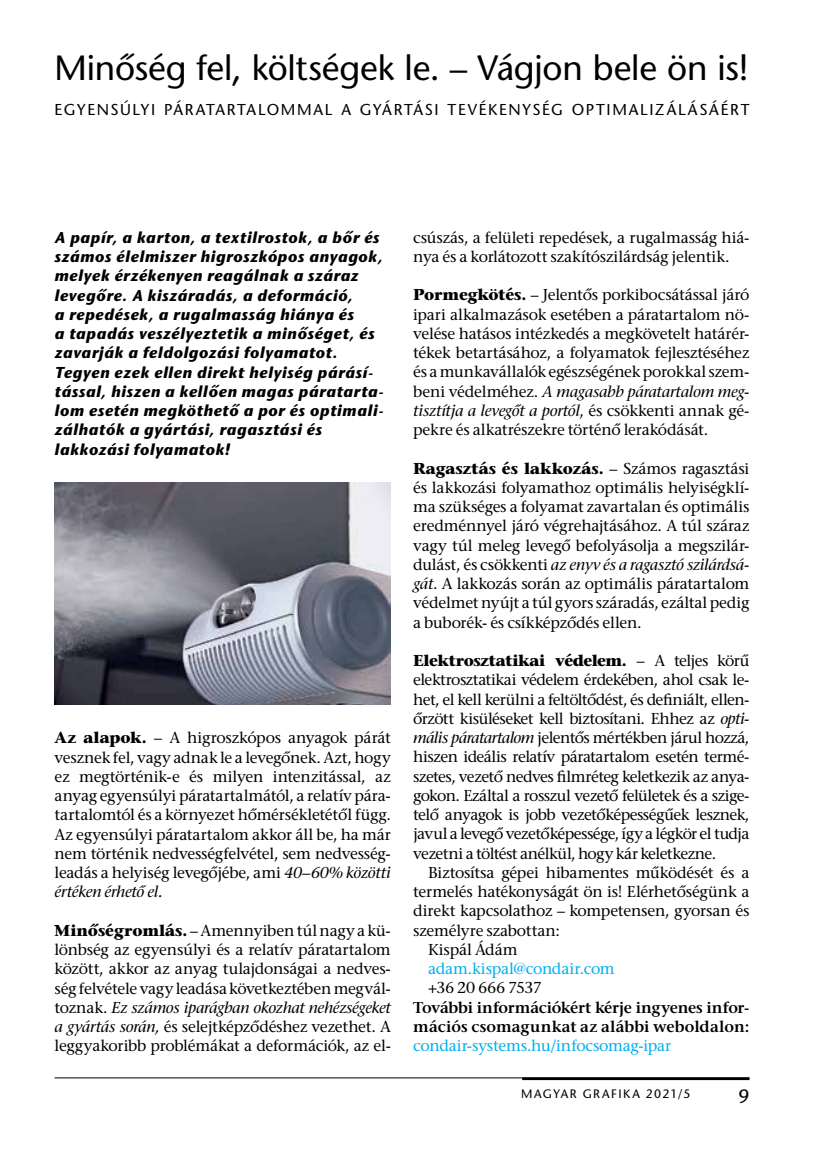
<style>
.page{position:relative;width:819px;height:1166px;background:#fff}
.page>*{position:absolute;margin:0;border:0;box-sizing:border-box;transform-origin:0 0}
.t1{font:35px "ITC Stone Sans";letter-spacing:-.005em;color:#000}
.t2{font:19.25px "ITC Stone Sans";color:#000}
.t3{font:15.75px/19.2px "ITC Stone Serif";letter-spacing:-.015em;color:#000;text-align:justify}
.t4{font:italic 700 15.75px/19.2px "ITC Stone Sans";letter-spacing:.04em;color:#000}
.t5{font:600 15.75px/19.2px "ITC Stone Serif";letter-spacing:-.005em;color:#000}
.t6{font:15.75px "ITC Stone Sans";letter-spacing:.105em;color:#000}
.t7{font:15.75px "ITC Stone Serif";letter-spacing:-.01em;color:#00aeef}
.t8{font:12.25px "ITC Stone Sans";letter-spacing:.12em;color:#000}
.s1{font-weight:700}
.s2{font-style:italic}
</style>
<div class="page">
<hr style="left:55px;top:1077px;width:694px;height:1px;background:#000">
<hr style="left:522px;top:1077px;width:227px;height:3px;background:#000">
<img style="left:55px;top:482px;width:336px;height:223px">
<h1 class="t1" style="left:55px;top:49px;width:695px">Minőség fel, költségek le. – Vágjon bele ön is!</h1>
<p class="t6" style="left:55px;top:101px;width:696px">EGYENSÚLYI PÁRATARTALOMMAL A GYÁRTÁSI TEVÉKENYSÉG OPTIMALIZÁLÁSÁÉRT</p>
<p class="t4" style="left:55px;top:230px;width:330px">A papír, a karton, a textilrostok, a bőr és számos élelmiszer higroszkópos anyagok, melyek érzékenyen reagálnak a száraz levegőre. A kiszáradás, a deformáció,<br>a repedések, a rugalmasság hiánya és<br>a tapadás veszélyeztetik a minőséget, és zavarják a feldolgozási folyamatot.<br>Tegyen ezek ellen direkt helyiség párásí&shy;tással, hiszen a kellően magas páratarta&shy;lom esetén megköthető a por és optimali&shy;zálhatók a gyártási, ragasztási és lakkozási folyamatok!</p>
<p class="t3" style="left:55px;top:730px;width:338px"><span class="s1">Az alapok.</span> – A higroszkópos anyagok párát vesznek fel, vagy adnak le a levegőnek. Azt, hogy ez megtörténik-e és milyen intenzitással, az anyag egyensúlyi páratartalmától, a relatív pára&shy;tartalomtól és a környezet hőmérsékletétől függ.<br>Az egyensúlyi páratartalom akkor áll be, ha már nem történik nedvességfelvétel, sem nedvesség&shy;leadás a helyiség levegőjébe, ami <span class="s2">40–60% közötti értéken érhető el.</span></p>
<p class="t3" style="left:55px;top:923px;width:338px"><span class="s1">Minőségromlás.</span> – Amennyiben túl nagy a kü&shy;lönbség az egyensúlyi és a relatív páratartalom között, akkor az anyag tulajdonságai a nedves&shy;ség felvétele vagy leadása következtében megvál&shy;toznak. <span class="s2">Ez számos iparágban okozhat nehézségeket a gyártás során,</span> és selejtképződéshez vezethet. A leggyakoribb problémákat a deformációk, az el-</p>
<p class="t3" style="left:413px;top:230px;width:338px">csúszás, a felületi repedések, a rugalmasság hiá&shy;nya és a korlátozott szakítószilárdság jelentik.</p>
<p class="t3" style="left:413px;top:287px;width:338px"><span class="s1">Pormegkötés.</span> – Jelentős porkibocsátással járó ipari alkalmazások esetében a páratartalom nö&shy;velése hatásos intézkedés a megkövetelt határér&shy;tékek betartásához, a folyamatok fejlesztéséhez és a munkavállalók egészségének porokkal szem&shy;beni védelméhez. <span class="s2">A magasabb páratartalom meg&shy;tisztítja a levegőt a portól</span>, és csökkenti annak gé&shy;pekre és alkatrészekre történő lerakódását.</p>
<p class="t3" style="left:413px;top:461px;width:338px"><span class="s1">Ragasztás és lakkozás.</span> – Számos ragasztási és lakkozási folyamathoz optimális helyiségklí&shy;ma szükséges a folyamat zavartalan és optimális eredménnyel járó végrehajtásához. A túl száraz vagy túl meleg levegő befolyásolja a megszilár&shy;dulást, és csökkenti <span class="s2">az enyv és a ragasztó szilárdsá&shy;gát</span>. A lakkozás során az optimális páratartalom védelmet nyújt a túl gyors száradás, ezáltal pedig a buborék- és csíkképződés ellen.</p>
<p class="t3" style="left:413px;top:653px;width:338px"><span class="s1">Elektrosztatikai védelem.</span> – A teljes körű elektrosztatikai védelem érdekében, ahol csak le&shy;het, el kell kerülni a feltöltődést, és definiált, ellen&shy;őrzött kisüléseket kell biztosítani. Ehhez az <span class="s2">opti&shy;mális páratartalom</span> jelentős mértékben járul hozzá, hiszen ideális relatív páratartalom esetén termé&shy;szetes, vezető nedves filmréteg keletkezik az anya&shy;gokon. Ezáltal a rosszul vezető felületek és a szige&shy;telő anyagok is jobb vezetőképességűek lesznek, javul a levegő vezetőképessége, így a légkör el tudja vezetni a töltést anélkül, hogy kár keletkezne.</p>
<p class="t3" style="left:428px;top:865px;width:323px">Biztosítsa gépei hibamentes működését és a</p>
<p class="t3" style="left:413px;top:884px;width:338px">termelés hatékonyságát ön is! Elérhetőségünk a</p>
<p class="t3" style="left:413px;top:903px;width:338px">direkt kapcsolathoz – kompetensen, gyorsan és</p>
<p class="t3" style="left:413px;top:923px;width:148px">személyre szabottan:</p>
<p class="t3" style="left:428px;top:942px;width:91px">Kispál Ádám</p>
<p class="t7" style="left:428px;top:960px;width:188px">adam.kispal@condair.com</p>
<p class="t3" style="left:428px;top:980px;width:115px">+36 20 666 7537</p>
<p class="t5" style="left:413px;top:1000px;width:338px">További információkért kérje ingyenes infor&shy;mációs csomagunkat az alábbi weboldalon:</p>
<p class="t7" style="left:413px;top:1037px;width:259px">condair-systems.hu/infocsomag-ipar</p>
<p class="t8" style="left:521px;top:1087px;width:171px">MAGYAR GRAFIKA 2021/5</p>
<p class="t2" style="left:738px;top:1085px;width:13px">9</p>
</div>
